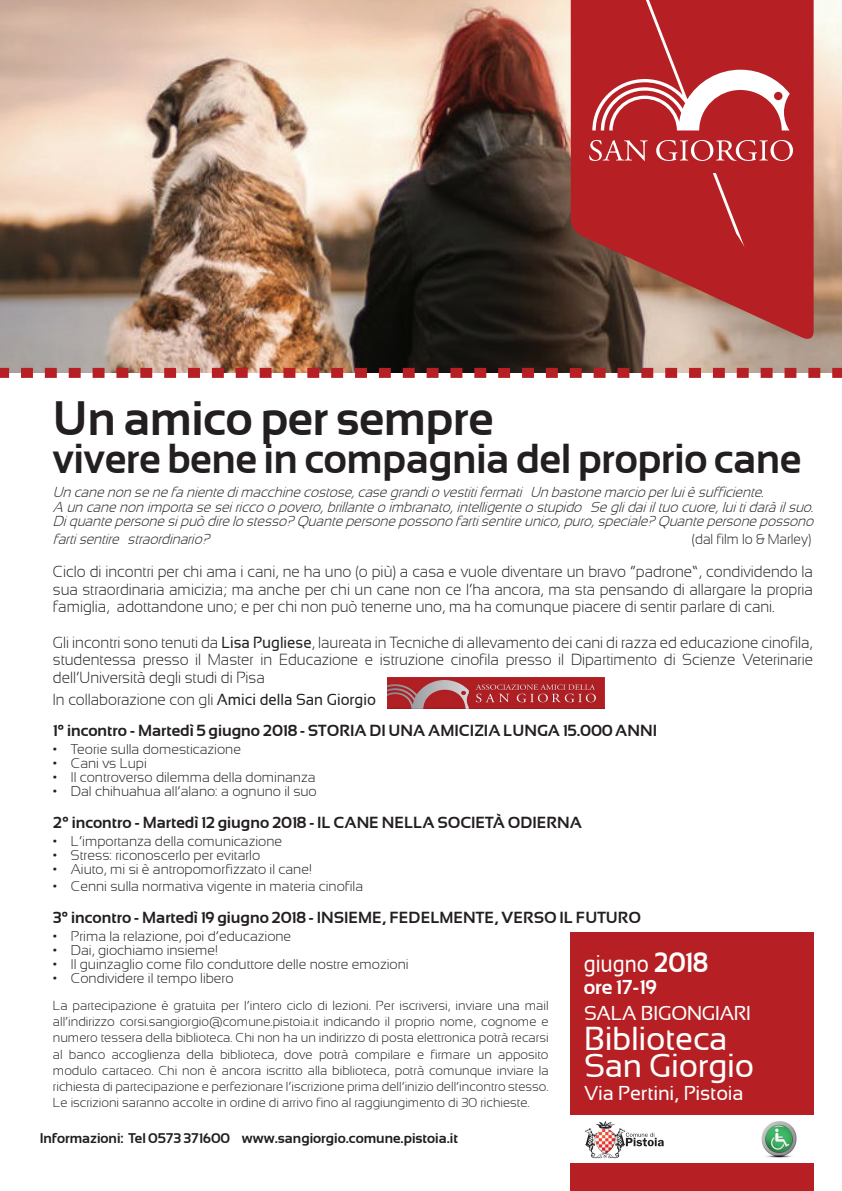
<style>
.page{position:relative;width:842px;height:1191px;background:#fff}
.page>*{position:absolute;margin:0;border:0;box-sizing:border-box;transform-origin:0 0}
.t1{font:700 48px "Sansation";color:#231f20}
.t2{font:700 41.6px "Sansation";color:#231f20;scale:.96 1}
.t3{font:33px/27px "Sansation";letter-spacing:-.01em;color:#fff}
.t4{font:24px "Sansation";color:#fff;scale:.86 1}
.t5{font:20px "Sansation";letter-spacing:-.01em;color:#fff}
.t6{font:700 20px "Sansation";color:#fff}
.t7{font:300 16px/17.6px "Sansation";color:#231f20;text-align:justify;scale:.95 1}
.t8{font:700 16px "Sansation";color:#231f20}
.t9{font:italic 300 14.4px/14.4px "Sansation";color:#231f20;scale:.95 1}
.t10{font:300 14.4px "Sansation";color:#231f20;scale:.95 1}
.t11{font:300 14px "Sansation";color:#231f20}
.t12{font:700 14px "Sansation";color:#231f20}
.t13{font:300 13px/16px "Sansation";color:#231f20;text-align:justify}
.s1{font-weight:400}
.s2{font-weight:700;font-size:28px}
</style>
<div class="page">
<img style="left:0;top:0;width:842px;height:368px">
<div style="left:571px;top:933px;width:243px;height:258px;background:#b62024"></div>
<svg style="left:571px;top:0;width:243px;height:343px;background:#a4423d"></svg>
<svg style="left:589px;top:140px;width:3px;height:21px"></svg>
<svg style="left:790px;top:140px;width:3px;height:21px"></svg>
<svg style="left:592px;top:0;width:198px;height:247px;background:#bd383c"></svg>
<svg style="left:0;top:368px;width:842px;height:10px"></svg>
<div style="left:566px;top:1115px;width:253px;height:48px;background:#fff"></div>
<img style="left:585px;top:1121px;width:41px;height:38px">
<svg style="left:626px;top:1132px;width:38px;height:14px"></svg>
<img style="left:761px;top:1121px;width:36px;height:37px">
<img style="left:387px;top:677px;width:218px;height:32px">
<h1 class="t1" style="left:53px;top:391px;width:442px">Un amico per sempre</h1>
<h2 class="t2" style="left:53px;top:435px;width:781px">vivere bene in compagnia del proprio cane</h2>
<p class="t9" style="left:53px;top:485px;width:806px">Uncanenonsenefanientedimacchinecostose,casegrandio vestitifermati…Unbastonemarcio perluièsufficiente.<br>A uncanenonimportaseseiricco o povero,brillanteo imbranato,intelligenteo stupido…Seglidaiiltuo cuore,luitidaràilsuo.<br>Diquantepersonesipuò direlo stesso?Quantepersonepossono fartisentireunico,puro,speciale?Quantepersonepossono</p>
<p class="t9" style="left:53px;top:531px;width:170px">fartisentire…straordinario?</p>
<p class="t10" style="left:692px;top:531px;width:127px">(dal film Io &amp; Marley)</p>
<p class="t7" style="left:53px;top:563px;width:801px">Ciclo di incontri per chi ama i cani, ne ha uno (o più) a casa e vuole diventare un bravo “padrone”, condividendo la sua straordinaria amicizia; ma anche per chi un cane non ce l’ha ancora, ma sta pensando di allargare la propria famiglia, adottandone uno; e per chi non può tenerne uno, ma ha comunque piacere di sentir parlare di cani.</p>
<p class="t7" style="left:53px;top:633px;width:802px">Gli incontri sono tenuti da <span class="s1">Lisa Pugliese</span>, laureata in Tecniche di allevamento dei cani di razza ed educazione cinofila, studentessa presso il Master in Educazione e istruzione cinofila presso il Dipartimento di Scienze Veterinarie dell’Università degli studi di Pisa</p>
<p class="t7" style="left:53px;top:691px;width:341px">In collaborazione con gli <span class="s1">Amici della San Giorgio</span></p>
<p class="t8" style="left:53px;top:721px;width:606px">1° incontro - Martedì 5 giugno 2018 - STORIA DI UNA AMICIZIA LUNGA 15.000 ANNI</p>
<p class="t11" style="left:53px;top:741px;width:190px">• Teorie sulla domesticazione</p>
<p class="t11" style="left:53px;top:755px;width:95px">• Cani vs Lupi</p>
<p class="t11" style="left:53px;top:769px;width:264px">• Il controverso dilemma della dominanza</p>
<p class="t11" style="left:53px;top:783px;width:265px">• Dal chihuahua all’alano: a ognuno il suo</p>
<p class="t8" style="left:53px;top:813px;width:531px">2° incontro - Martedì 12 giugno 2018 - IL CANE NELLA SOCIETÀ ODIERNA</p>
<p class="t11" style="left:53px;top:833px;width:231px">• L’importanza della comunicazione</p>
<p class="t11" style="left:53px;top:847px;width:209px">• Stress: riconoscerlo per evitarlo</p>
<p class="t11" style="left:53px;top:861px;width:260px">• Aiuto, mi si è antropomorfizzato il cane!</p>
<p class="t11" style="left:53px;top:878px;width:312px">• Cenni sulla normativa vigente in materia cinofila</p>
<p class="t8" style="left:53px;top:908px;width:590px">3° incontro - Martedì 19 giugno 2018 - INSIEME, FEDELMENTE, VERSO IL FUTURO</p>
<p class="t11" style="left:53px;top:928px;width:240px">• Prima la relazione, poi d’educazione</p>
<p class="t11" style="left:53px;top:942px;width:167px">• Dai, giochiamo insieme!</p>
<p class="t11" style="left:53px;top:956px;width:357px">• Il guinzaglio come filo conduttore delle nostre emozioni</p>
<p class="t11" style="left:53px;top:970px;width:182px">• Condividere il tempo libero</p>
<h3 class="t4" style="left:584px;top:950px;width:146px">giugno <span class="s2">2018</span></h3>
<p class="t6" style="left:584px;top:975px;width:75px">ore 17-19</p>
<h3 class="t3" style="left:584px;top:1024px;width:171px">Biblioteca<br>San Giorgio</h3>
<p class="t13" style="left:53px;top:998px;width:497px">La partecipazione è gratuita per l’intero ciclo di lezioni. Per iscriversi, inviare una mail all’indirizzo corsi.sangiorgio@comune.pistoia.it indicando il proprio nome, cognome e numero tessera della biblioteca. Chi non ha un indirizzo di posta elettronica potrà recarsi al banco accoglienza della biblioteca, dove potrà compilare e firmare un apposito modulo cartaceo. Chi non è ancora iscritto alla biblioteca, potrà comunque inviare la richiesta di partecipazione e perfezionare l’iscrizione prima dell’inizio dell’incontro stesso.<br>Le iscrizioni saranno accolte in ordine di arrivo fino al raggiungimento di 30 richieste.</p>
<p class="t5" style="left:584px;top:1001px;width:168px">SALA BIGONGIARI</p>
<p class="t5" style="left:584px;top:1082px;width:161px">Via Pertini, Pistoia</p>
<p class="t12" style="left:40px;top:1129px;width:420px">Informazioni: Tel 0573 371600 www.sangiorgio.comune.pistoia.it</p>
</div>
